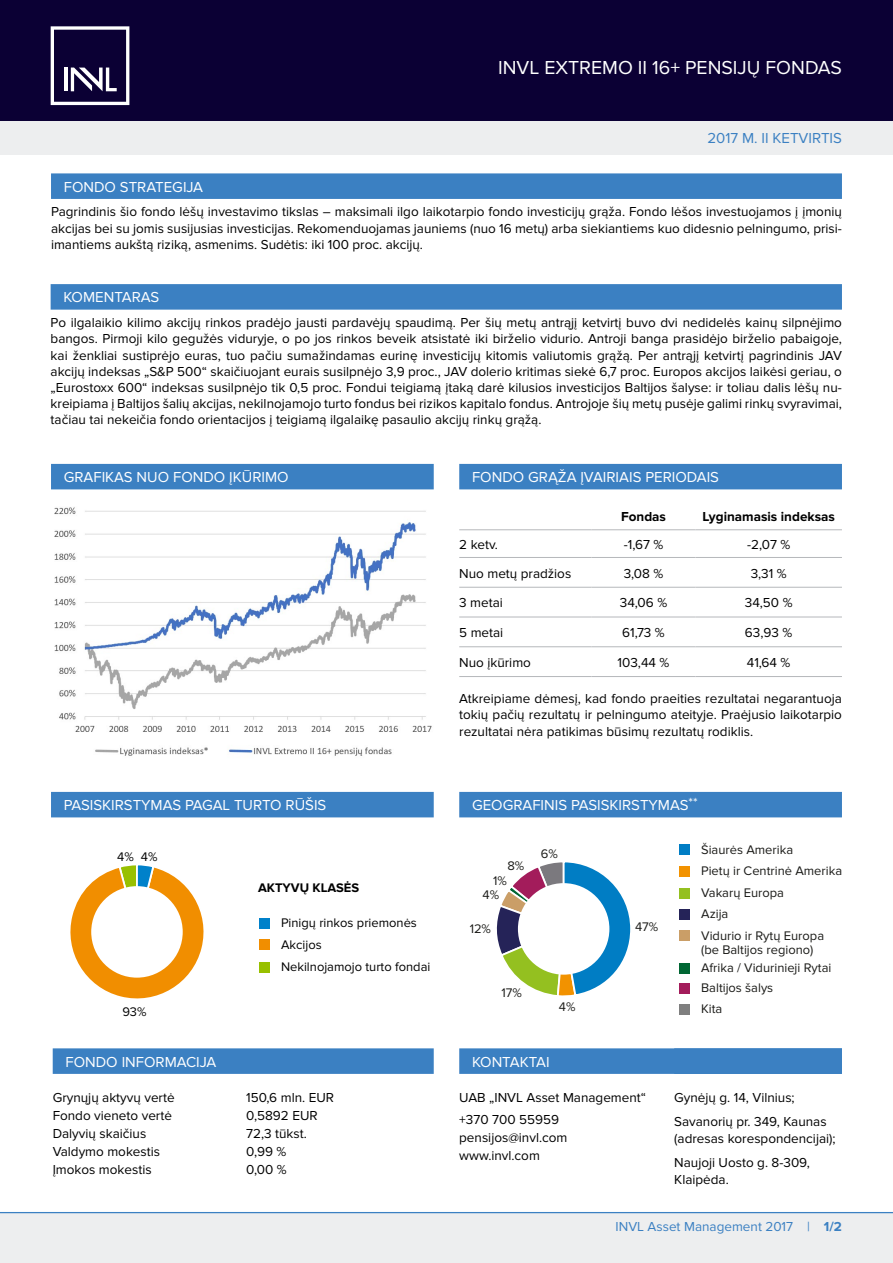
<style>
.page{position:relative;width:893px;height:1263px;background:#fff}
.page>*{position:absolute;margin:0;border:0;box-sizing:border-box;transform-origin:0 0}
.t1{font:19.5px "Proxima Nova";color:#fff}
.t2{font:15px "Proxima Nova";color:#fff}
.t3{font:15px "Proxima Nova";color:#3b80c2}
.t4{font:13.5px/16.2px "Proxima Nova";color:#000}
.t5{font:13.5px "Proxima Nova";color:#3b80c2}
.t6{font:700 13.5px "Proxima Nova";color:#000}
.t7{font:12.9px/21.1px "Proxima Nova";color:#1b1b18}
.t8{font:12.9px "Proxima Nova";color:#000}
.t9{font:700 12.9px "Proxima Nova";color:#000}
.s1{font-weight:700}
</style>
<div class="page">
<div style="left:0;top:117px;width:893px;height:37px;background:#edeeef"></div>
<div style="left:0;top:0;width:893px;height:120px;background:#0b0034"></div>
<div style="left:0;top:1212px;width:893px;height:51px;background:#edeeef"></div>
<hr style="left:0;top:1212px;width:893px;height:1px;background:#3b80c2">
<svg style="left:51px;top:26px;width:78px;height:79px"></svg>
<div style="left:51px;top:284px;width:791px;height:26px;background:#3b80c2"></div>
<div style="left:51px;top:173px;width:791px;height:26px;background:#3b80c2"></div>
<div style="left:51px;top:464px;width:383px;height:25px;background:#3b80c2"></div>
<div style="left:51px;top:792px;width:383px;height:25px;background:#3b80c2"></div>
<div style="left:459px;top:464px;width:383px;height:25px;background:#3b80c2"></div>
<div style="left:459px;top:792px;width:383px;height:25px;background:#3b80c2"></div>
<div style="left:53px;top:1048px;width:381px;height:26px;background:#3b80c2"></div>
<div style="left:459px;top:1048px;width:383px;height:26px;background:#3b80c2"></div>
<svg style="left:70px;top:865px;width:134px;height:134px"></svg>
<div style="left:91px;top:886px;width:92px;height:92px;background:#fff;border-radius:50%"></div>
<div style="left:259px;top:917px;width:11px;height:11px;background:#0081ca"></div>
<div style="left:259px;top:939px;width:11px;height:11px;background:#f18e00"></div>
<div style="left:259px;top:962px;width:11px;height:11px;background:#98c000"></div>
<svg style="left:496px;top:862px;width:135px;height:134px"></svg>
<div style="left:518px;top:883px;width:91px;height:92px;background:#fff;border-radius:50%"></div>
<div style="left:679px;top:844px;width:11px;height:11px;background:#007dc4"></div>
<div style="left:679px;top:866px;width:11px;height:11px;background:#f29200"></div>
<div style="left:679px;top:888px;width:11px;height:11px;background:#94c020"></div>
<div style="left:679px;top:909px;width:11px;height:11px;background:#252358"></div>
<div style="left:679px;top:930px;width:11px;height:11px;background:#ca9e67"></div>
<div style="left:679px;top:963px;width:11px;height:11px;background:#063"></div>
<div style="left:679px;top:983px;width:11px;height:11px;background:#a31c5b"></div>
<div style="left:679px;top:1004px;width:11px;height:11px;background:#7f7f7f"></div>
<hr style="left:459px;top:529px;width:133px;height:1px;background:#b6b8bb">
<hr style="left:592px;top:529px;width:103px;height:1px;background:#b6b8bb">
<hr style="left:695px;top:529px;width:147px;height:1px;background:#b6b8bb">
<hr style="left:459px;top:557px;width:133px;height:1px;background:#b6b8bb">
<hr style="left:592px;top:557px;width:103px;height:1px;background:#b6b8bb">
<hr style="left:695px;top:557px;width:147px;height:1px;background:#b6b8bb">
<hr style="left:459px;top:587px;width:133px;height:1px;background:#b6b8bb">
<hr style="left:592px;top:587px;width:103px;height:1px;background:#b6b8bb">
<hr style="left:695px;top:587px;width:147px;height:1px;background:#b6b8bb">
<hr style="left:459px;top:617px;width:133px;height:1px;background:#b6b8bb">
<hr style="left:592px;top:617px;width:103px;height:1px;background:#b6b8bb">
<hr style="left:695px;top:617px;width:147px;height:1px;background:#b6b8bb">
<hr style="left:459px;top:646px;width:133px;height:1px;background:#b6b8bb">
<hr style="left:592px;top:646px;width:103px;height:1px;background:#b6b8bb">
<hr style="left:695px;top:646px;width:147px;height:1px;background:#b6b8bb">
<hr style="left:459px;top:676px;width:133px;height:1px;background:#b6b8bb">
<hr style="left:592px;top:676px;width:103px;height:1px;background:#b6b8bb">
<hr style="left:695px;top:676px;width:147px;height:1px;background:#b6b8bb">
<img style="left:54px;top:507px;width:378px;height:249px">
<h1 class="t1" style="left:498px;top:56px;width:345px">INVL EXTREMO II 16+ PENSIJŲ FONDAS</h1>
<p class="t3" style="left:707px;top:130px;width:136px">2017 M. II KETVIRTIS</p>
<p class="t2" style="left:64px;top:178px;width:141px">FONDO STRATEGIJA</p>
<p class="t4" style="left:51px;top:204px;width:792px;text-align:justify">Pagrindinis šio fondo lėšų investavimo tikslas – maksimali ilgo laikotarpio fondo investicijų grąža. Fondo lėšos investuojamos į įmonių akcijas bei su jomis susijusias investicijas. Rekomenduojamas jauniems (nuo 16 metų) arba siekiantiems kuo didesnio pelningumo, prisi&shy;imantiems aukštą riziką, asmenims. Sudėtis: iki 100 proc. akcijų.</p>
<p class="t2" style="left:63px;top:289px;width:97px">KOMENTARAS</p>
<p class="t4" style="left:51px;top:315px;width:793px;text-align:justify">Po ilgalaikio kilimo akcijų rinkos pradėjo jausti pardavėjų spaudimą. Per šių metų antrąjį ketvirtį buvo dvi nedidelės kainų silpnėjimo bangos. Pirmoji kilo gegužės viduryje, o po jos rinkos beveik atsistatė iki birželio vidurio. Antroji banga prasidėjo birželio pabaigoje, kai ženkliai sustiprėjo euras, tuo pačiu sumažindamas eurinę investicijų kitomis valiutomis grąžą. Per antrąjį ketvirtį pagrindinis JAV akcijų indeksas „S&amp;P 500“ skaičiuojant eurais susilpnėjo 3,9 proc., JAV dolerio kritimas siekė 6,7 proc. Europos akcijos laikėsi geriau, o „Eurostoxx 600“ indeksas susilpnėjo tik 0,5 proc. Fondui teigiamą įtaką darė kilusios investicijos Baltijos šalyse: ir toliau dalis lėšų nu&shy;kreipiama į Baltijos šalių akcijas, nekilnojamojo turto fondus bei rizikos kapitalo fondus. Antrojoje šių metų pusėje galimi rinkų svyravimai, tačiau tai nekeičia fondo orientacijos į teigiamą ilgalaikę pasaulio akcijų rinkų grąžą.</p>
<p class="t2" style="left:64px;top:469px;width:226px">GRAFIKAS NUO FONDO ĮKŪRIMO</p>
<p class="t2" style="left:472px;top:469px;width:249px">FONDO GRĄŽA ĮVAIRIAIS PERIODAIS</p>
<p class="t6" style="left:621px;top:509px;width:46px">Fondas</p>
<p class="t6" style="left:702px;top:509px;width:134px">Lyginamasis indeksas</p>
<p class="t4" style="left:459px;top:537px;width:40px">2 ketv.</p>
<p class="t4" style="left:624px;top:537px;width:41px">-1,67 %</p>
<p class="t4" style="left:747px;top:537px;width:45px">-2,07 %</p>
<p class="t4" style="left:459px;top:565px;width:114px">Nuo metų pradžios</p>
<p class="t4" style="left:624px;top:565px;width:41px">3,08 %</p>
<p class="t4" style="left:751px;top:565px;width:38px">3,31 %</p>
<p class="t4" style="left:459px;top:595px;width:45px">3 metai</p>
<p class="t4" style="left:620px;top:595px;width:49px">34,06 %</p>
<p class="t4" style="left:745px;top:595px;width:49px">34,50 %</p>
<p class="t4" style="left:459px;top:625px;width:46px">5 metai</p>
<p class="t4" style="left:622px;top:625px;width:44px">61,73 %</p>
<p class="t4" style="left:745px;top:625px;width:49px">63,93 %</p>
<p class="t4" style="left:459px;top:655px;width:73px">Nuo įkūrimo</p>
<p class="t4" style="left:618px;top:655px;width:53px">103,44 %</p>
<p class="t4" style="left:747px;top:655px;width:45px">41,64 %</p>
<p class="t4" style="left:459px;top:691px;width:384px;text-align:justify">Atkreipiame dėmesį, kad fondo praeities rezultatai negarantuoja tokių pačių rezultatų ir pelningumo ateityje. Praėjusio laikotarpio rezultatai nėra patikimas būsimų rezultatų rodiklis.</p>
<p class="t2" style="left:64px;top:796px;width:264px">PASISKIRSTYMAS PAGAL TURTO RŪŠIS</p>
<p class="t2" style="left:472px;top:796px;width:227px">GEOGRAFINIS PASISKIRSTYMAS<sup>**</sup></p>
<p class="t8" style="left:117px;top:849px;width:42px">4% 4%</p>
<p class="t8" style="left:122px;top:1004px;width:26px">93%</p>
<p class="t9" style="left:258px;top:880px;width:103px">AKTYVŲ KLASĖS</p>
<p class="t8" style="left:281px;top:916px;width:137px">Pinigų rinkos priemonės</p>
<p class="t8" style="left:281px;top:937px;width:42px">Akcijos</p>
<p class="t8" style="left:281px;top:959px;width:151px">Nekilnojamojo turto fondai</p>
<p class="t7" style="left:507px;top:855px;width:18px">8%</p>
<p class="t7" style="left:493px;top:870px;width:15px">1%</p>
<p class="t7" style="left:483px;top:885px;width:18px">4%</p>
<p class="t7" style="left:470px;top:918px;width:23px">12%</p>
<p class="t7" style="left:541px;top:844px;width:19px">6%</p>
<p class="t7" style="left:501px;top:982px;width:22px">17%</p>
<p class="t7" style="left:559px;top:996px;width:18px">4%</p>
<p class="t7" style="left:635px;top:916px;width:25px">47%</p>
<p class="t7" style="left:701px;top:839px;width:93px">Šiaurės Amerika</p>
<p class="t7" style="left:701px;top:860px;width:142px">Pietų ir Centrinė Amerika</p>
<p class="t7" style="left:701px;top:883px;width:124px">Vakarų Europa<br>Azija<br>Vidurio ir Rytų Europa</p>
<p class="t7" style="left:701px;top:940px;width:132px;line-height:18.5px">(be Baltijos regiono)<br>Afrika / Vidurinieji Rytai</p>
<p class="t7" style="left:701px;top:978px;width:74px;line-height:20.7px">Baltijos šalys<br>Kita</p>
<p class="t2" style="left:65px;top:1053px;width:153px">FONDO INFORMACIJA</p>
<p class="t4" style="left:53px;top:1089px;width:123px">Grynųjų aktyvų vertė</p>
<p class="t4" style="left:246px;top:1089px;width:89px">150,6 mln. EUR</p>
<p class="t4" style="left:53px;top:1107px;width:121px">Fondo vieneto vertė</p>
<p class="t4" style="left:246px;top:1107px;width:73px">0,5892 EUR</p>
<p class="t4" style="left:53px;top:1125px;width:95px">Dalyvių skaičius</p>
<p class="t4" style="left:246px;top:1125px;width:62px">72,3 tūkst.</p>
<p class="t4" style="left:53px;top:1143px;width:109px">Valdymo mokestis</p>
<p class="t4" style="left:246px;top:1143px;width:42px">0,99 %</p>
<p class="t4" style="left:53px;top:1161px;width:100px">Įmokos mokestis</p>
<p class="t4" style="left:246px;top:1161px;width:42px">0,00 %</p>
<p class="t2" style="left:472px;top:1053px;width:79px">KONTAKTAI</p>
<p class="t4" style="left:459px;top:1086px;width:188px;line-height:22.2px">UAB „INVL Asset Management“ +370 700 55959</p>
<p class="t4" style="left:459px;top:1128px;width:110px;line-height:18px">pensijos@invl.com www.invl.com</p>
<p class="t4" style="left:674px;top:1085px;width:154px;line-height:24.8px">Gynėjų g. 14, Vilnius;<br>Savanorių pr. 349, Kaunas</p>
<p class="t4" style="left:674px;top:1126px;width:163px;line-height:24.8px">(adresas korespondencijai);<br>Naujoji Uosto g. 8-309,</p>
<p class="t4" style="left:674px;top:1171px;width:56px">Klaipėda.</p>
<p class="t5" style="left:616px;top:1219px;width:228px">INVL Asset Management 2017 | <span class="s1">1/2</span></p>
</div>
